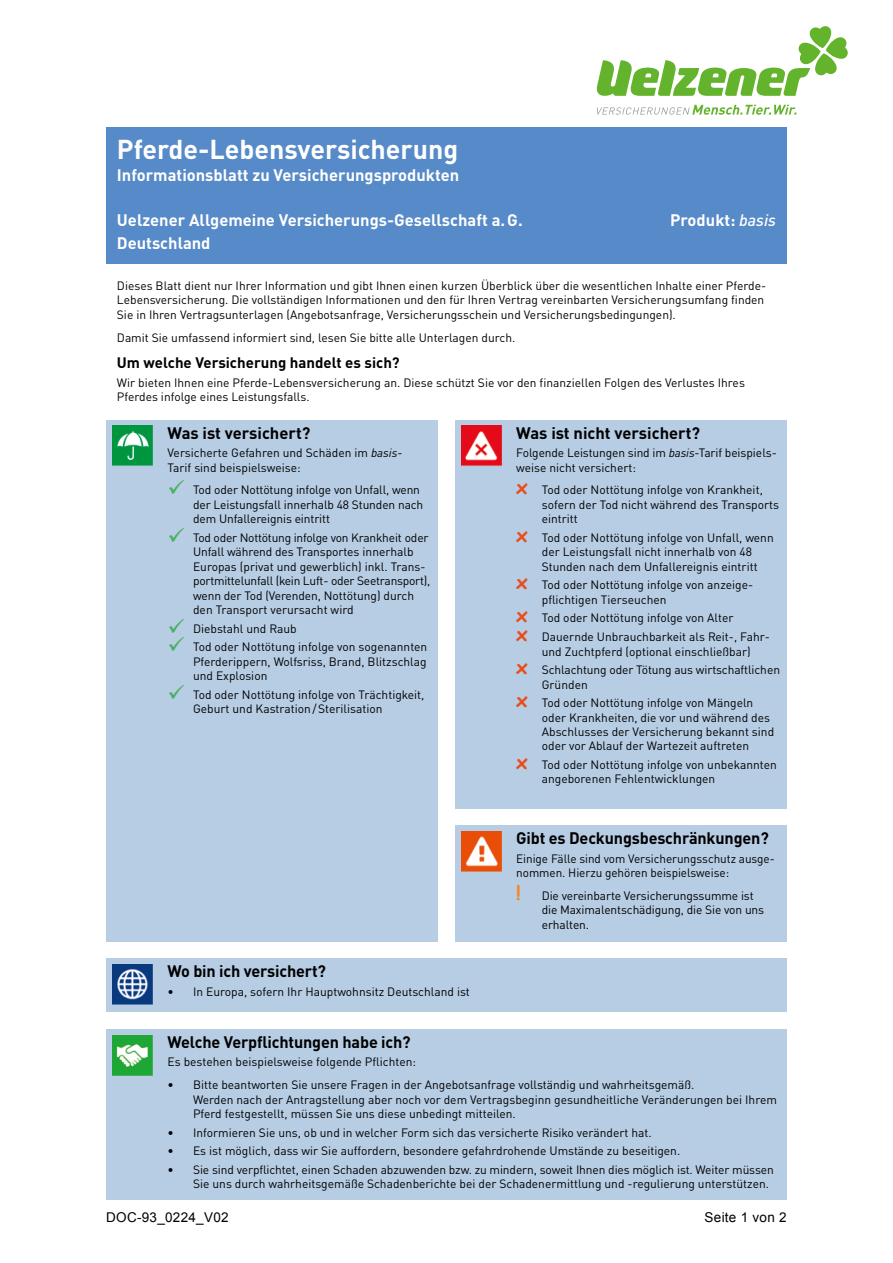
<style>
.page{position:relative;width:893px;height:1263px;background:#fff}
.page>*{position:absolute;margin:0;border:0;box-sizing:border-box;transform-origin:0 0}
.t1{font:700 27px "DINOT";color:#fff}
.t2{font:700 19.5px "Comic Sans MS";color:#f1862e}
.t3{font:700 16.5px "DINOT";letter-spacing:-.01em;color:#000}
.t4{font:700 16.5px/22.5px "DINOT";color:#fff}
.t5{font:700 15px "DINOT";color:#000}
.t6{font:13.5px "Arial";letter-spacing:.02em;color:#000}
.t7{font:12px/14.4px "DINOT";color:#000}
.s1{font-weight:500;font-style:italic}
.s2{font-style:italic}
.s3{color:#49b065}
.s4{font-family:"Comic Sans MS";font-weight:700;font-size:19.5px;color:#e94d1b}
</style>
<div class="page">
<div style="left:106px;top:128px;width:681px;height:136px;background:#578ac8"></div>
<div style="left:106px;top:420px;width:332px;height:521px;background:#b7cde4"></div>
<img style="left:112px;top:426px;width:41px;height:40px">
<div style="left:455px;top:825px;width:332px;height:116px;background:#b7cde4"></div>
<img style="left:461px;top:831px;width:40px;height:41px">
<div style="left:455px;top:420px;width:332px;height:388px;background:#b7cde4"></div>
<img style="left:461px;top:426px;width:40px;height:40px">
<div style="left:106px;top:958px;width:681px;height:54px;background:#b7cde4"></div>
<img style="left:112px;top:964px;width:41px;height:41px">
<div style="left:106px;top:1029px;width:681px;height:170px;background:#b7cde4"></div>
<img style="left:112px;top:1035px;width:41px;height:40px">
<svg style="left:597px;top:105px;width:200px;height:10px"></svg>
<svg style="left:596px;top:26px;width:252px;height:70px"></svg>
<h1 class="t1" style="left:117px;top:131px;width:343px">Pferde-Lebensversicherung</h1>
<h3 class="t4" style="left:117px;top:164px;width:344px">Informationsblatt zu Versicherungsprodukten</h3>
<h3 class="t4" style="left:117px;top:209px;width:407px">Uelzener Allgemeine Versicherungs-Gesellschaft a. G.<br>Deutschland</h3>
<h3 class="t4" style="left:670px;top:208px;width:107px">Produkt: <span class="s1">basis</span></h3>
<p class="t7" style="left:117px;top:278px;width:651px">Dieses Blatt dient nur Ihrer Information und gibt Ihnen einen kurzen Überblick über die wesentlichen Inhalte einer Pferde-<br>Lebensversicherung. Die vollständigen Informationen und den für Ihren Vertrag vereinbarten Versicherungsumfang finden<br>Sie in Ihren Vertragsunterlagen (Angebotsanfrage, Versicherungsschein und Versicherungsbedingungen).</p>
<p class="t7" style="left:117px;top:330px;width:400px">Damit Sie umfassend informiert sind, lesen Sie bitte alle Unterlagen durch.</p>
<p class="t5" style="left:117px;top:353px;width:284px">Um welche Versicherung handelt es sich?</p>
<p class="t7" style="left:117px;top:375px;width:629px">Wir bieten Ihnen eine Pferde-Lebensversicherung an. Diese schützt Sie vor den finanziellen Folgen des Verlustes Ihres<br>Pferdes infolge eines Leistungsfalls.</p>
<h3 class="t3" style="left:168px;top:422px;width:144px">Was ist versichert?</h3>
<p class="t7" style="left:168px;top:445px;width:236px">Versicherte Gefahren und Schäden im <span class="s2">basis</span>-<br>Tarif sind beispielsweise:</p>
<p class="t7" style="left:193px;top:483px;width:232px;text-indent:-26px"><span class="s3">✓</span> Tod oder Nottötung infolge von Unfall, wenn der Leistungsfall innerhalb 48 Stunden nach dem Unfallereignis eintritt</p>
<p class="t7" style="left:193px;top:530px;width:239px;text-indent:-26px"><span class="s3">✓</span> Tod oder Nottötung infolge von Krankheit oder Unfall während des Transportes innerhalb Europas (privat und gewerblich) inkl. Trans&shy;portmittelunfall (kein Luft- oder Seetransport), wenn der Tod (Verenden, Not tötung) durch den Transport verursacht wird</p>
<p class="t7" style="left:168px;top:621px;width:131px"><span class="s3">✓</span> Diebstahl und Raub</p>
<p class="t7" style="left:193px;top:639px;width:236px;text-align:justify;text-indent:-26px"><span class="s3">✓</span> Tod oder Nottötung infolge von sogenannten Pferderippern, Wolfsriss, Brand, Blitzschlag und Explosion</p>
<p class="t7" style="left:193px;top:687px;width:233px;text-indent:-26px"><span class="s3">✓</span> Tod oder Nottötung infolge von Trächtigkeit,<br>Geburt und Kastration / Sterilisation</p>
<h3 class="t3" style="left:516px;top:422px;width:185px">Was ist nicht versichert?</h3>
<p class="t7" style="left:516px;top:445px;width:262px">Folgende Leistungen sind im <span class="s2">basis</span>-Tarif beispiels&shy;weise nicht versichert:</p>
<p class="t7" style="left:542px;top:483px;width:239px;text-indent:-26px"><span class="s4">x</span> Tod oder Nottötung infolge von Krankheit, sofern der Tod nicht während des Transports eintritt</p>
<p class="t7" style="left:542px;top:530px;width:233px;text-indent:-26px"><span class="s4">x</span> Tod oder Nottötung infolge von Unfall, wenn der Leistungsfall nicht innerhalb von 48<br>Stunden nach dem Unfallereignis eintritt</p>
<p class="t7" style="left:542px;top:578px;width:213px;text-indent:-26px"><span class="s4">x</span> Tod oder Nottötung infolge von anzeige&shy;pflichtigen Tierseuchen</p>
<p class="t7" style="left:516px;top:609px;width:255px;line-height:18.6px"><span class="s4">x</span> Tod oder Nottötung infolge von Alter<br><span class="s4">x</span> Dauernde Unbrauchbarkeit als Reit-, Fahr-</p>
<p class="t7" style="left:516px;top:642px;width:265px;line-height:18.6px;text-align:center">und Zuchtpferd (optional einschließbar)<br><span class="s4">x</span> Schlachtung oder Tötung aus wirtschaftlichen</p>
<p class="t7" style="left:516px;top:675px;width:239px;line-height:18.6px;text-indent:26px">Gründen<br><span class="s4">x</span> Tod oder Nottötung infolge von Mängeln</p>
<p class="t7" style="left:542px;top:710px;width:234px">oder Krankheiten, die vor und während des<br>Abschlusses der Versicherung bekannt sind oder vor Ablauf der Wartezeit auftreten</p>
<p class="t7" style="left:542px;top:757px;width:237px;text-indent:-26px"><span class="s4">x</span> Tod oder Nottötung infolge von unbekannten angeborenen Fehlentwicklungen</p>
<h3 class="t3" style="left:516px;top:827px;width:254px">Gibt es Deckungsbeschränkungen?</h3>
<p class="t7" style="left:516px;top:851px;width:260px">Einige Fälle sind vom Versicherungsschutz ausge&shy;nommen. Hierzu gehören beispielsweise:</p>
<h2 class="t2" style="left:516px;top:878px;width:6px">!</h2>
<p class="t7" style="left:542px;top:888px;width:224px">Die vereinbarte Versicherungssumme ist die Maximalentschädigung, die Sie von uns erhalten.</p>
<h3 class="t3" style="left:168px;top:960px;width:160px">Wo bin ich versichert?</h3>
<p class="t7" style="left:168px;top:984px;width:304px">• In Europa, sofern Ihr Hauptwohnsitz Deutschland ist</p>
<h3 class="t3" style="left:168px;top:1031px;width:245px">Welche Verpflichtungen habe ich?</h3>
<p class="t7" style="left:168px;top:1054px;width:250px">Es bestehen beispielsweise folgende Pflichten:</p>
<p class="t7" style="left:193px;top:1077px;width:585px;text-indent:-26px">• Bitte beantworten Sie unsere Fragen in der Angebotsanfrage vollständig und wahrheitsgemäß.<br>Werden nach der Antragstellung aber noch vor dem Vertragsbeginn gesundheitliche Veränderungen bei Ihrem<br>Pferd festgestellt, müssen Sie uns diese unbedingt mitteilen.</p>
<p class="t7" style="left:168px;top:1125px;width:486px">• Informieren Sie uns, ob und in welcher Form sich das versicherte Risiko verändert hat.</p>
<p class="t7" style="left:168px;top:1144px;width:514px">• Es ist möglich, dass wir Sie auffordern, besondere gefahrdrohende Umstände zu beseitigen.</p>
<p class="t7" style="left:193px;top:1162px;width:582px;text-indent:-26px">• Sie sind verpflichtet, einen Schaden abzuwenden bzw. zu mindern, soweit Ihnen dies möglich ist. Weiter müssen<br>Sie uns durch wahrheitsgemäße Schadenberichte bei der Schadenermittlung und -regulierung unterstützen.</p>
<p class="t6" style="left:106px;top:1208px;width:124px">DOC-93_0224_V02</p>
<p class="t6" style="left:705px;top:1208px;width:84px">Seite 1 von 2</p>
</div>
